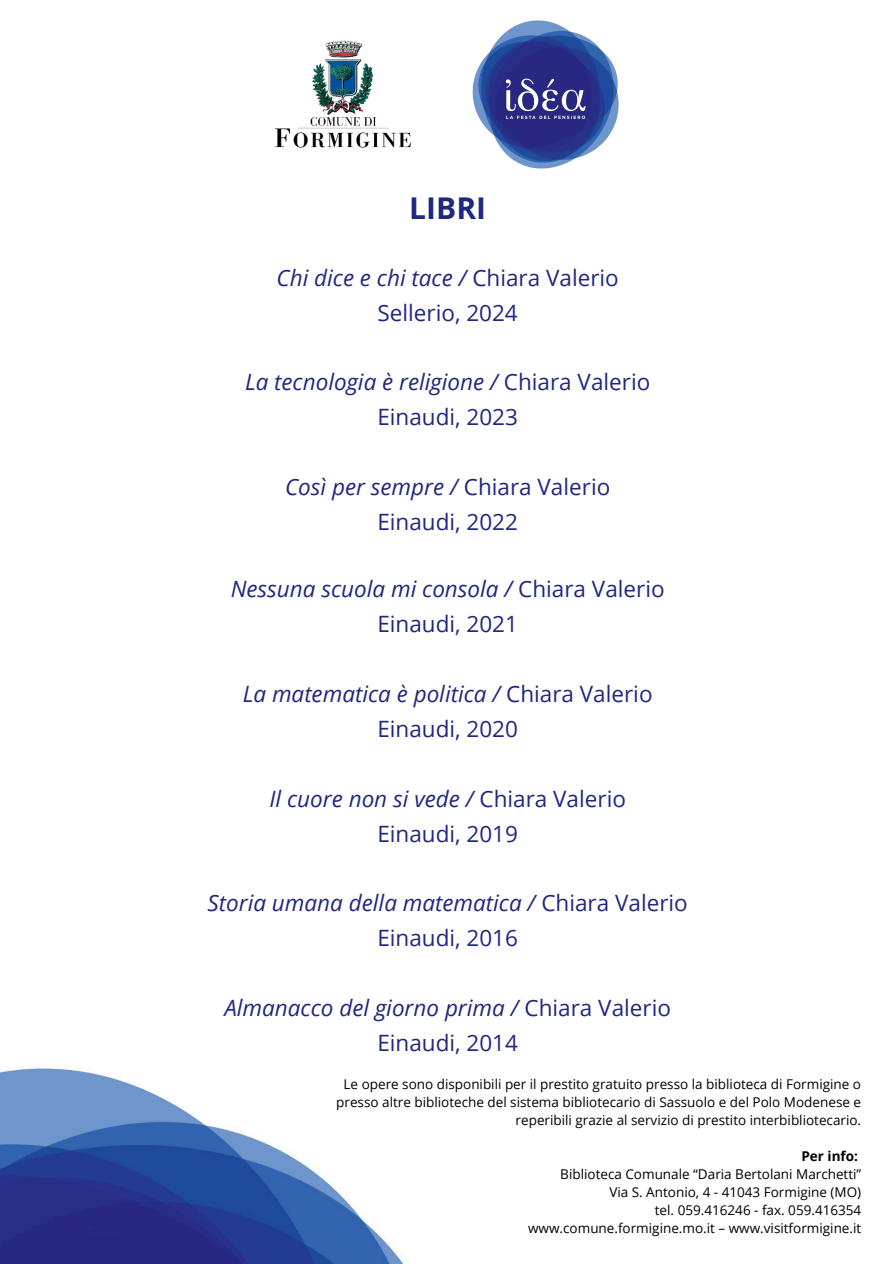
<style>
.page{position:relative;width:894px;height:1264px;background:#fff}
.page>*{position:absolute;margin:0;border:0;box-sizing:border-box;transform-origin:0 0}
.t1{font:700 30px "Open Sans";color:#1f2780}
.t2{font:22.5px/34.8px "Open Sans";color:#1f2780;text-align:center}
.t3{font:italic 22.5px/34.8px "Open Sans";color:#1f2780;text-align:center}
.t4{font:13.5px/18px "Open Sans";color:#000;text-align:right}
.t5{font:700 13.5px "Open Sans";color:#000}
.s1{font-style:italic}
.s2{font-style:normal}
</style>
<div class="page">
<img style="left:0;top:1068px;width:403px;height:195px">
<img style="left:472px;top:20px;width:147px;height:149px">
<img style="left:275px;top:40px;width:136px;height:108px">
<p class="t1" style="left:409px;top:187px;width:78px">LIBRI</p>
<h1 class="t2" style="left:276px;top:259px;width:344px"><span class="s1">Chi dice e chi tace /</span> Chiara Valerio<br>Sellerio, 2024</h1>
<h2 class="t2" style="left:245px;top:364px;width:406px"><span class="s1">La tecnologia è religione /</span> Chiara Valerio<br>Einaudi, 2023</h2>
<h2 class="t2" style="left:285px;top:469px;width:326px"><span class="s1">Così per sempre /</span> Chiara Valerio<br>Einaudi, 2022</h2>
<h2 class="t2" style="left:231px;top:571px;width:435px"><span class="s1">Nessuna scuola mi consola /</span> Chiara Valerio<br>Einaudi, 2021</h2>
<h2 class="t2" style="left:243px;top:676px;width:411px"><span class="s1">La matematica è politica /</span> Chiara Valerio<br>Einaudi, 2020</h2>
<h2 class="t2" style="left:269px;top:780px;width:358px"><span class="s1">Il cuore non si vede /</span> Chiara Valerio<br>Einaudi, 2019</h2>
<h2 class="t3" style="left:207px;top:885px;width:481px">Storia umana della matematica / <span class="s2">Chiara Valerio<br>Einaudi, 2016</span></h2>
<h2 class="t2" style="left:224px;top:989px;width:448px"><span class="s1">Almanacco del giorno prima /</span> Chiara Valerio<br>Einaudi, 2014</h2>
<p class="t4" style="left:336px;top:1074px;width:526px">Le opere sono disponibili per il prestito gratuito presso la biblioteca di Formigine o presso altre biblioteche del sistema bibliotecario di Sassuolo e del Polo Modenese e reperibili grazie al servizio di prestito interbibliotecario.</p>
<p class="t5" style="left:801px;top:1146px;width:58px">Per info:</p>
<p class="t4" style="left:560px;top:1164px;width:302px">Biblioteca Comunale “Daria Bertolani Marchetti”</p>
<p class="t4" style="left:609px;top:1182px;width:253px">Via S. Antonio, 4 - 41043 Formigine (MO)</p>
<p class="t4" style="left:654px;top:1200px;width:208px">tel. 059.416246 - fax. 059.416354</p>
<p class="t4" style="left:528px;top:1218px;width:334px">www.comune.formigine.mo.it – www.visitformigine.it</p>
</div>
